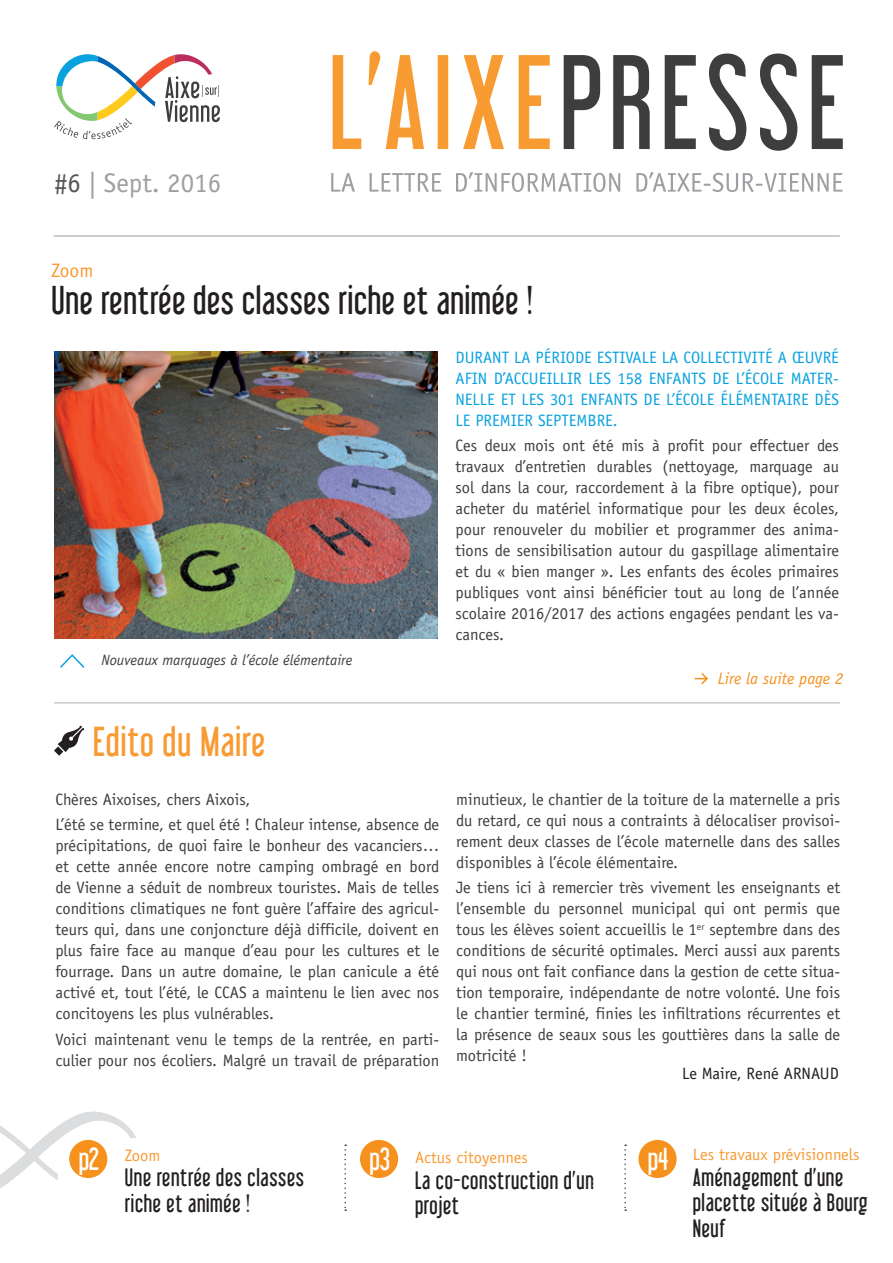
<style>
.page{position:relative;width:893px;height:1263px;background:#fff}
.page>*{position:absolute;margin:0;border:0;box-sizing:border-box;transform-origin:0 0}
.t1{font:37.5px "Libel Suit";letter-spacing:.03em;color:#f89b33}
.t2{font:36px "Libel Suit";letter-spacing:.02em;color:#231f20}
.t3{font:28.5px "Libel Suit";color:#fff}
.t4{font:27px "Officina Sans Std";color:#9d9fa2}
.t5{font:22.5px/25.5px "Libel Suit";letter-spacing:.03em;color:#231f20}
.t6{font:19.5px "Officina Sans Std";color:#f89b33}
.t7{font:16.5px/21px "Officina Sans Std";color:#3e3e3f;text-align:justify}
.t8{font:16.5px/21px "Officina Sans Std";color:#0aa2de;text-align:justify}
.t9{font:16.5px "Officina Sans Std";color:#f89b33}
.t10{font:16.5px "Officina Sans";color:#231f20}
.t11{font:italic 16.5px "Officina Sans";color:#f6911e}
.t12{font:italic 15px "Officina Sans";color:#3e3e3f}
.s1{color:#545557}
.s2{font-family:"Libel Suit";font-size:28.5px;color:#fff}
</style>
<div class="page">
<img style="left:54px;top:352px;width:383px;height:287px">
<svg style="left:54px;top:726px;width:30px;height:30px"></svg>
<div style="left:360px;top:1140px;width:38px;height:38px;background:#f6911e;border-radius:50%"></div>
<div style="left:638px;top:1140px;width:39px;height:38px;background:#f6911e;border-radius:50%"></div>
<svg style="left:344px;top:1144px;width:2px;height:67px"></svg>
<svg style="left:624px;top:1144px;width:2px;height:67px"></svg>
<hr style="left:54px;top:702px;width:786px;height:1px;background:#c9cacc">
<hr style="left:55px;top:235px;width:785px;height:2px;background:#c9cacc">
<svg style="left:694px;top:673px;width:14px;height:12px"></svg>
<svg style="left:60px;top:654px;width:24px;height:14px"></svg>
<svg style="left:54px;top:54px;width:166px;height:85px"></svg>
<svg style="left:564px;top:54px;width:279px;height:97px"></svg>
<svg style="left:333px;top:51px;width:217px;height:98px"></svg>
<svg style="left:331px;top:172px;width:511px;height:20px"></svg>
<hr style="left:53px;top:235px;width:786px;height:2px;background:#c9cacc">
<svg style="left:0;top:1111px;width:136px;height:77px"></svg>
<h3 class="t4" style="left:54px;top:167px;width:169px"><span class="s1">#6</span> | Sept. 2016</h3>
<p class="t6" style="left:52px;top:259px;width:43px">Zoom</p>
<h2 class="t2" style="left:52px;top:278px;width:483px">Une rentrée des classes riche et animée !</h2>
<p class="t12" style="left:101px;top:651px;width:252px">Nouveaux marquages à l’école élémentaire</p>
<h1 class="t1" style="left:93px;top:719px;width:173px">Edito du Maire</h1>
<p class="t7" style="left:55px;top:787px;width:385px;line-height:25.2px">Chères Aixoises, chers Aixois,<br>L’été se termine, et quel été ! Chaleur intense, absence de</p>
<p class="t7" style="left:55px;top:835px;width:385px">précipitations, de quoi faire le bonheur des vacanciers… et cette année encore notre camping ombragé en bord de Vienne a séduit de nombreux touristes. Mais de telles conditions climatiques ne font guère l’affaire des agricul&shy;teurs qui, dans une conjoncture déjà difficile, doivent en plus faire face au manque d’eau pour les cultures et le fourrage. Dans un autre domaine, le plan canicule a été activé et, tout l’été, le CCAS a maintenu le lien avec nos concitoyens les plus vulnérables.</p>
<p class="t7" style="left:55px;top:1029px;width:385px">Voici maintenant venu le temps de la rentrée, en parti&shy;culier pour nos écoliers. Malgré un travail de préparation</p>
<p class="t8" style="left:455px;top:347px;width:385px">DURANT LA PÉRIODE ESTIVALE LA COLLECTIVITÉ A ŒUVRÉ AFIN D’ACCUEILLIR LES 158 ENFANTS DE L’ÉCOLE MATER-NELLE ET LES 301 ENFANTS DE L’ÉCOLE ÉLÉMENTAIRE DÈS LE PREMIER SEPTEMBRE.</p>
<p class="t7" style="left:455px;top:435px;width:385px">Ces deux mois ont été mis à profit pour effectuer des travaux d’entretien durables (nettoyage, marquage au sol dans la cour, raccordement à la fibre optique), pour acheter du matériel informatique pour les deux écoles, pour renouveler du mobilier et programmer des anima&shy;tions de sensibilisation autour du gaspillage alimentaire et du « bien manger ». Les enfants des écoles primaires publiques vont ainsi bénéficier tout au long de l’année scolaire 2016/2017 des actions engagées pendant les va&shy;cances.</p>
<p class="t11" style="left:718px;top:669px;width:127px">Lire la suite page 2</p>
<p class="t7" style="left:456px;top:789px;width:385px">minutieux, le chantier de la toiture de la maternelle a pris du retard, ce qui nous a contraints à délocaliser provisoi&shy;rement deux classes de l’école maternelle dans des salles disponibles à l’école élémentaire.</p>
<p class="t7" style="left:456px;top:877px;width:385px">Je tiens ici à remercier très vivement les enseignants et l’ensemble du personnel municipal qui ont permis que tous les élèves soient accueillis le 1<sup>er</sup> septembre dans des conditions de sécurité optimales. Merci aussi aux parents qui nous ont fait confiance dans la gestion de cette situa&shy;tion temporaire, indépendante de notre volonté. Une fois le chantier terminé, finies les infiltrations récurrentes et la présence de seaux sous les gouttières dans la salle de motricité !</p>
<p class="t10" style="left:682px;top:1063px;width:158px">Le Maire, René ARNAUD</p>
<h3 class="t3" style="left:79px;top:1141px;width:22px">p2</h3>
<h3 class="t3" style="left:369px;top:1141px;width:22px">p3</h3>
<p class="t9" style="left:648px;top:1145px;width:213px"><span class="s2">p4</span> Les travaux prévisionnels</p>
<p class="t9" style="left:125px;top:1145px;width:37px">Zoom</p>
<h3 class="t5" style="left:125px;top:1165px;width:181px">Une rentrée des classes riche et animée !</h3>
<p class="t9" style="left:415px;top:1148px;width:114px">Actus citoyennes</p>
<h3 class="t5" style="left:415px;top:1167px;width:180px">La co-construction d’un projet</h3>
<h3 class="t5" style="left:693px;top:1164px;width:177px">Aménagement d’une placette située à Bourg<br>Neuf</h3>
</div>
